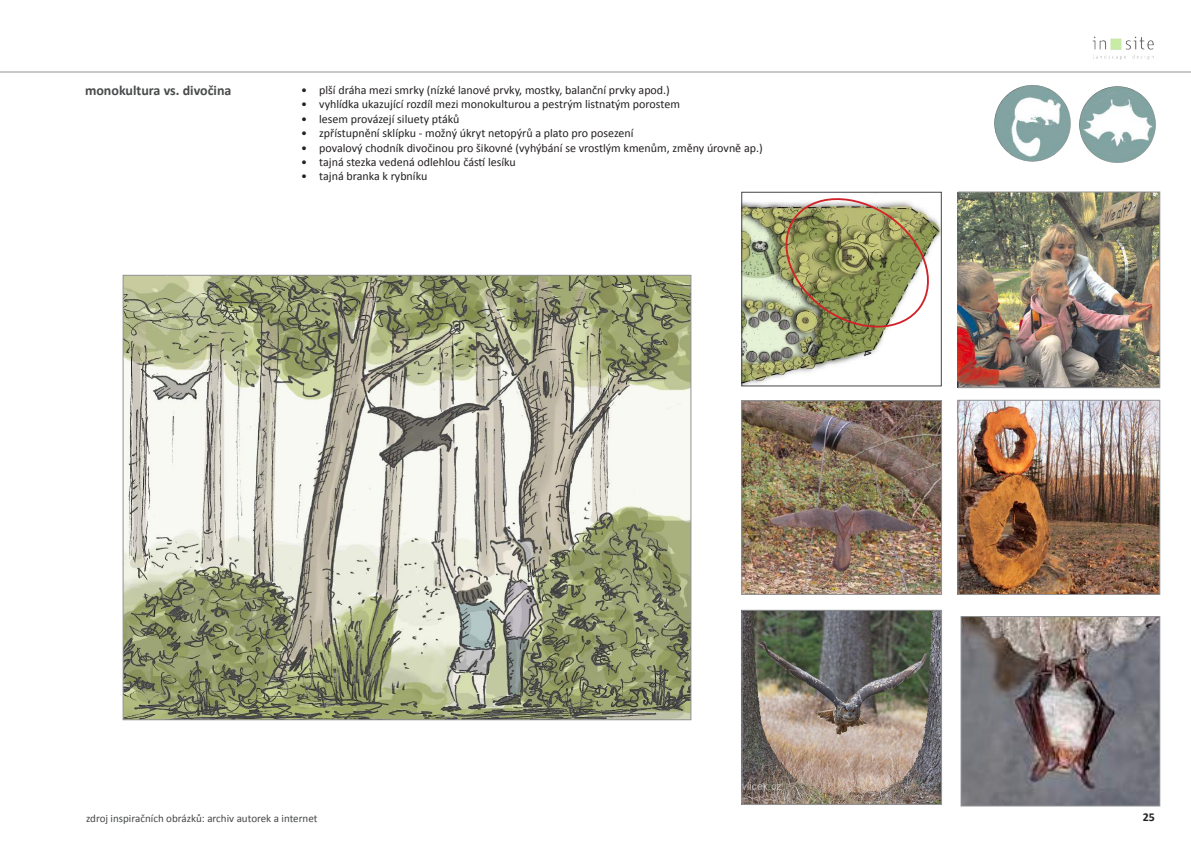
<style>
.page{position:relative;width:1191px;height:842px;background:#fff}
.page>*{position:absolute;margin:0;border:0;box-sizing:border-box;transform-origin:0 0}
.t1{font:700 14px "Calibri";color:#494a4b}
.t2{font:12px "Calibri";color:#231f20}
.t3{font:700 12px "Calibri";color:#231f20}
.t4{font:11px "Calibri";color:#454647}
</style>
<div class="page">
<img style="left:1092px;top:36px;width:62px;height:24px">
<hr style="left:0;top:72px;width:1191px;height:1px;background:#919396">
<img style="left:125px;top:277px;width:564px;height:441px">
<img style="left:963px;top:618px;width:194px;height:186px">
<div style="left:961px;top:616px;width:198px;height:190px;border:1px solid #919396"></div>
<img style="left:744px;top:612px;width:195px;height:191px">
<div style="left:742px;top:610px;width:199px;height:195px;border:1px solid #919396"></div>
<img style="left:743px;top:402px;width:196px;height:191px">
<div style="left:741px;top:400px;width:200px;height:195px;border:1px solid #919396"></div>
<img style="left:959px;top:194px;width:198px;height:192px">
<div style="left:957px;top:192px;width:202px;height:196px;border:1px solid #919396"></div>
<img style="left:959px;top:402px;width:198px;height:191px">
<div style="left:957px;top:400px;width:202px;height:195px;border:1px solid #919396"></div>
<img style="left:743px;top:201px;width:196px;height:183px">
<div style="left:741px;top:192px;width:200px;height:194px;border:1px solid #454647"></div>
<img style="left:774px;top:191px;width:164px;height:145px">
<img style="left:1093px;top:71px;width:84px;height:92px">
<img style="left:973px;top:71px;width:120px;height:91px">
<p class="t1" style="left:85px;top:82px;width:148px">monokultura vs. divočina</p>
<p class="t2" style="left:301px;top:82px;width:370px">• plší dráha mezi smrky (nízké lanové prvky, mostky, balanční prvky apod.)</p>
<p class="t2" style="left:301px;top:97px;width:380px">• vyhlídka ukazující rozdíl mezi monokulturou a pestrým listnatým porostem</p>
<p class="t2" style="left:301px;top:111px;width:160px">• lesem provázejí siluety ptáků</p>
<p class="t2" style="left:301px;top:126px;width:334px">• zpřístupnění sklípku - možný úkryt netopýrů a plato pro posezení</p>
<p class="t2" style="left:301px;top:140px;width:463px">• povalový chodník divočinou pro šikovné (vyhýbání se vrostlým kmenům, změny úrovně ap.)</p>
<p class="t2" style="left:301px;top:154px;width:216px">• tajná stezka vedená odlehlou částí lesíku</p>
<p class="t2" style="left:301px;top:169px;width:128px">• tajná branka k rybníku</p>
<p class="t4" style="left:86px;top:811px;width:233px">zdroj inspiračních obrázků: archiv autorek a internet</p>
<p class="t3" style="left:1142px;top:809px;width:14px">25</p>
</div>
